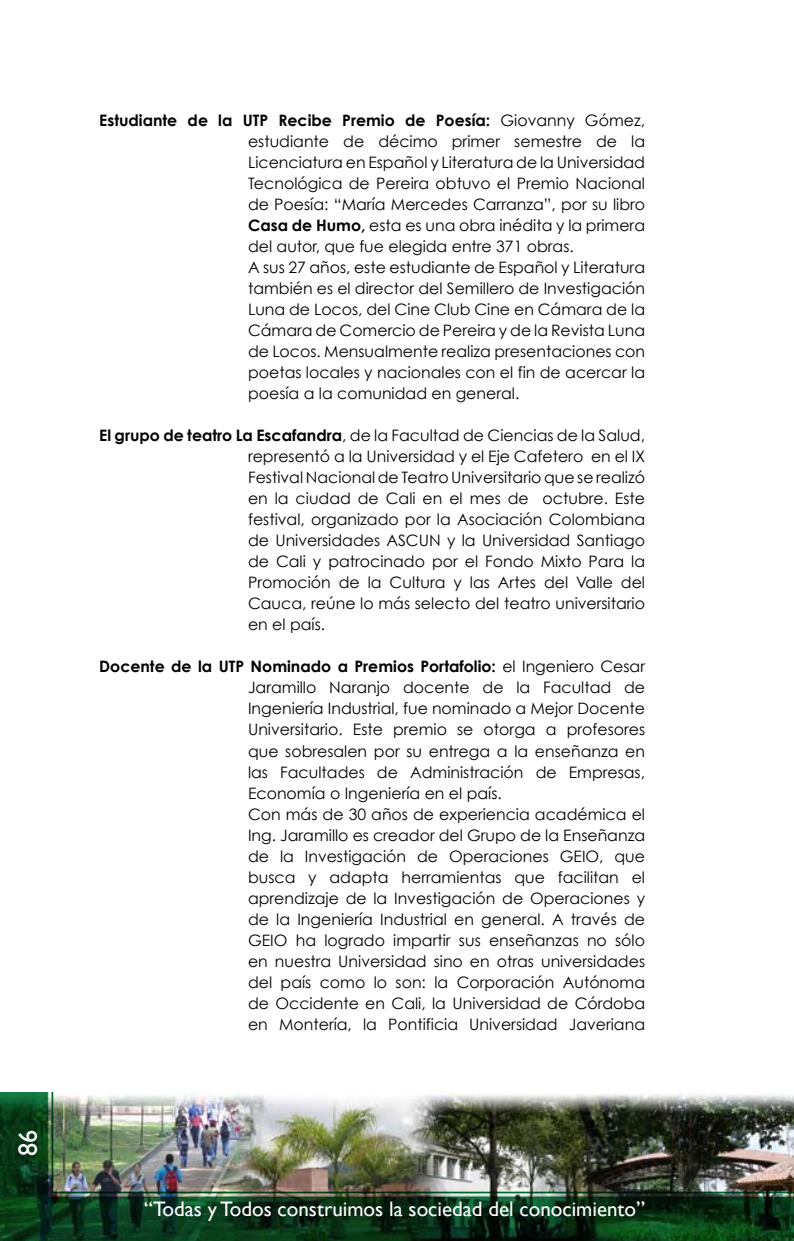
<style>
.page{position:relative;width:794px;height:1241px;background:#fff}
.page>*{position:absolute;margin:0;border:0;box-sizing:border-box;transform-origin:0 0}
.t1{font:26.25px "Gill Sans";color:#fff}
.t2{font:21px "Gill Sans";color:#fff}
.t3{font:15.75px/21px "Century Gothic";color:#000}
.s1{font-weight:700}
</style>
<div class="page">
<img style="left:0;top:1092px;width:794px;height:148px">
<img style="left:51px;top:1092px;width:743px;height:101px">
<h1 class="t1" style="left:13px;top:1155px;width:28px;rotate:-90deg">86</h1>
<p class="t3" style="left:248px;top:110px;width:398px;text-indent:-149px"><span class="s1">Estudiante de la UTP Recibe Premio de Poesía:</span> Giovanny Gómez, estudiante de décimo primer semestre de la Licenciatura en Español y Literatura de la Universidad Tecnológica de Pereira obtuvo el Premio Nacional de Poesía: “María Mercedes Carranza”, por su libro <span class="s1">Casa de Humo,</span> esta es una obra inédita y la primera del autor, que fue elegida entre 371 obras.<br>A sus 27 años, este estudiante de Español y Literatura también es el director del Semillero de Investigación Luna de Locos, del Cine Club Cine en Cámara de la Cámara de Comercio de Pereira y de la Revista Luna de Locos. Mensualmente realiza presentaciones con poetas locales y nacionales con el fin de acercar la poesía a la comunidad en general.</p>
<p class="t3" style="left:248px;top:425px;width:398px;text-align:justify;text-indent:-149px"><span class="s1">El grupo de teatro La Escafandra</span>, de la Facultad de Ciencias de la Salud, representó a la Universidad y el Eje Cafetero en el IX Festival Nacional de Teatro Universitario que se realizó en la ciudad de Cali en el mes de octubre. Este festival, organizado por la Asociación Colombiana de Universidades ASCUN y la Universidad Santiago de Cali y patrocinado por el Fondo Mixto Para la Promoción de la Cultura y las Artes del Valle del Cauca, reúne lo más selecto del teatro universitario en el país.</p>
<p class="t3" style="left:248px;top:656px;width:398px;text-indent:-149px"><span class="s1">Docente de la UTP Nominado a Premios Portafolio:</span> el Ingeniero Cesar Jaramillo Naranjo docente de la Facultad de Ingeniería Industrial, fue nominado a Mejor Docente Universitario. Este premio se otorga a profesores que sobresalen por su entrega a la enseñanza en las Facultades de Administración de Empresas, Economía o Ingeniería en el país.<br>Con más de 30 años de experiencia académica el Ing. Jaramillo es creador del Grupo de la Enseñanza de la Investigación de Operaciones GEIO, que busca y adapta herramientas que facilitan el aprendizaje de la Investigación de Operaciones y de la Ingeniería Industrial en general. A través de GEIO ha logrado impartir sus enseñanzas no sólo en nuestra Universidad sino en otras universidades del país como lo son: la Corporación Autónoma de Occidente en Cali, la Universidad de Córdoba en Montería, la Pontificia Universidad Javeriana</p>
<h2 class="t2" style="left:144px;top:1196px;width:502px">“Todas y Todos construimos la sociedad del conocimiento”</h2>
</div>
